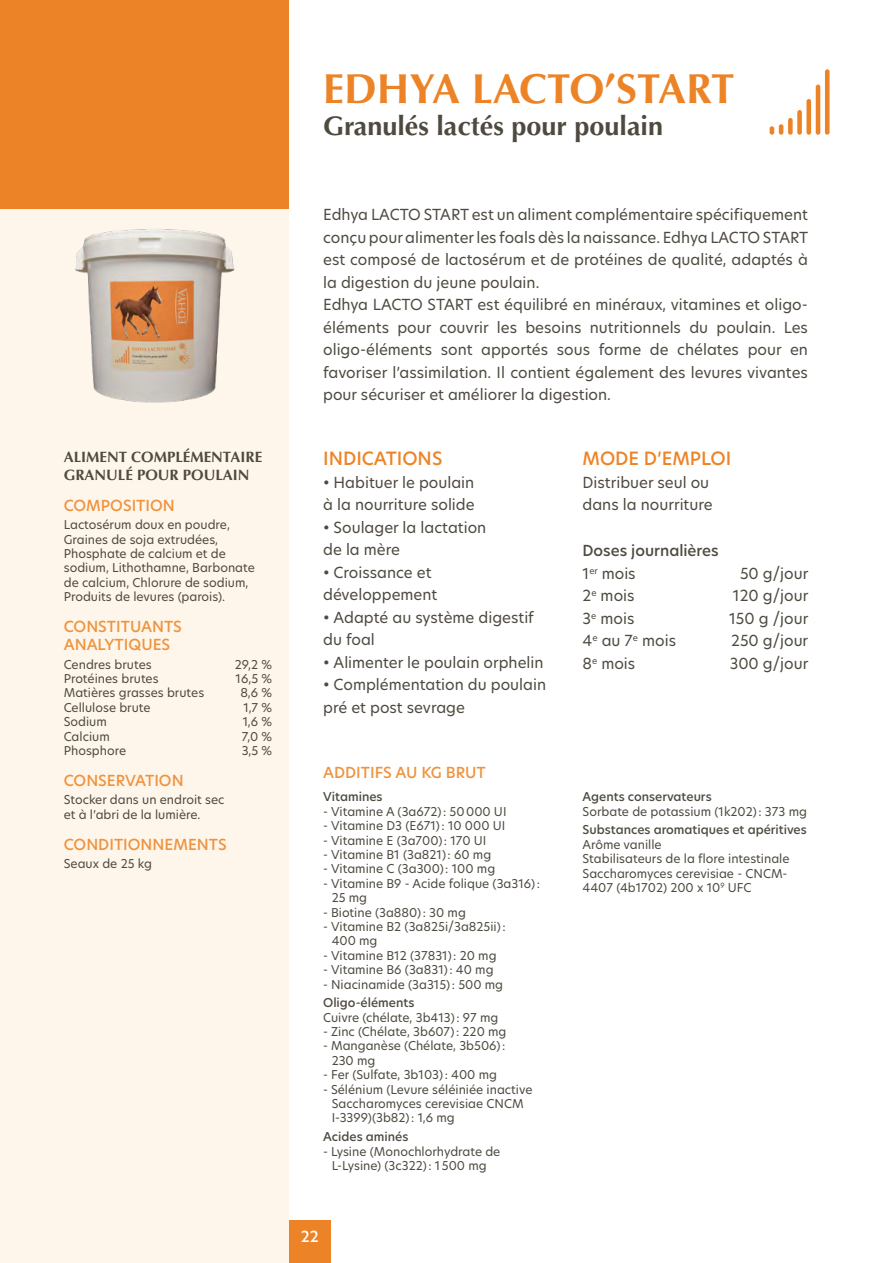
<style>
.page{position:relative;width:893px;height:1263px;background:#fff}
.page>*{position:absolute;margin:0;border:0;box-sizing:border-box;transform-origin:0 0}
.t1{font:700 42px "Optima LT Std";color:#ec8427}
.t2{font:700 27px "Optima LT Std";color:#4e4a40}
.t3{font:500 18px "New Hero";color:#ec8427}
.t4{font:15px/22.5px "New Hero";color:#4e4a40}
.t5{font:500 15px/18px "New Hero";color:#ef933e}
.t6{font:700 15px/18px "Optima LT Std";color:#4e4a40}
.t7{font:500 15px/22.5px "New Hero";color:#4e4a40}
.t8{font:500 15px "New Hero";color:#fff}
.t9{font:12px/14.4px "New Hero";color:#4e4a40}
.t10{font:500 12px "New Hero";color:#4e4a40}
.s1{font-weight:400}
</style>
<div class="page">
<div style="left:0;top:208px;width:289px;height:1055px;background:#fef6eb"></div>
<div style="left:0;top:0;width:289px;height:208px;background:#ec8427"></div>
<div style="left:289px;top:1220px;width:42px;height:43px;background:#ec8427"></div>
<img style="left:69px;top:208px;width:173px;height:195px">
<svg style="left:770px;top:126px;width:4px;height:9px"></svg>
<svg style="left:779px;top:124px;width:4px;height:11px"></svg>
<div style="left:788px;top:118px;width:5px;height:17px;background:#ec8427;border-radius:2px"></div>
<div style="left:797px;top:110px;width:5px;height:25px;background:#ec8427;border-radius:2px"></div>
<div style="left:806px;top:99px;width:5px;height:36px;background:#ec8427;border-radius:2px"></div>
<hr style="left:816px;top:85px;width:4px;height:50px;background:#ec8427;border-radius:2px">
<hr style="left:825px;top:69px;width:4px;height:66px;background:#ec8427;border-radius:2px">
<p class="t6" style="left:64px;top:448px;width:200px">ALIMENT COMPLÉMENTAIRE<br>GRANULÉ POUR POULAIN</p>
<p class="t5" style="left:64px;top:496px;width:113px">COMPOSITION</p>
<p class="t9" style="left:64px;top:517px;width:193px">Lactosérum doux en poudre,<br>Graines de soja extrudées,<br>Phosphate de calcium et de sodium, Lithothamne, Barbonate de calcium, Chlorure de sodium,<br>Produits de levures (parois).</p>
<p class="t5" style="left:64px;top:617px;width:120px">CONSTITUANTS<br>ANALYTIQUES</p>
<p class="t9" style="left:64px;top:657px;width:89px">Cendres brutes</p>
<p class="t9" style="left:235px;top:657px;width:39px">29,2 %</p>
<p class="t9" style="left:64px;top:671px;width:96px">Protéines brutes</p>
<p class="t9" style="left:236px;top:671px;width:38px">16,5 %</p>
<p class="t9" style="left:64px;top:686px;width:142px">Matières grasses brutes</p>
<p class="t9" style="left:240px;top:686px;width:33px">8,6 %</p>
<p class="t9" style="left:64px;top:700px;width:88px">Cellulose brute</p>
<p class="t9" style="left:243px;top:700px;width:30px">1,7 %</p>
<p class="t9" style="left:64px;top:714px;width:45px">Sodium</p>
<p class="t9" style="left:243px;top:714px;width:31px">1,6 %</p>
<p class="t9" style="left:64px;top:729px;width:48px">Calcium</p>
<p class="t9" style="left:242px;top:729px;width:32px">7,0 %</p>
<p class="t9" style="left:64px;top:743px;width:64px">Phosphore</p>
<p class="t9" style="left:242px;top:743px;width:32px">3,5 %</p>
<p class="t5" style="left:64px;top:771px;width:121px">CONSERVATION</p>
<p class="t9" style="left:64px;top:793px;width:162px">Stocker dans un endroit sec et à l’abri de la lumière.</p>
<p class="t5" style="left:64px;top:835px;width:164px">CONDITIONNEMENTS</p>
<p class="t9" style="left:64px;top:856px;width:90px">Seaux de 25 kg</p>
<h1 class="t1" style="left:323px;top:64px;width:413px">EDHYA LACTO’START</h1>
<h2 class="t2" style="left:323px;top:111px;width:341px">Granulés lactés pour poulain</h2>
<p class="t4" style="left:323px;top:203px;width:487px">Edhya LACTO START est un aliment complémentaire spécifiquement conçu pour alimenter les foals dès la naissance. Edhya LACTO START est composé de lactosérum et de protéines de qualité, adaptés à la digestion du jeune poulain.<br>Edhya LACTO START est équilibré en minéraux, vitamines et oligo&shy;éléments pour couvrir les besoins nutritionnels du poulain. Les oligo-éléments sont apportés sous forme de chélates pour en favoriser l’assimilation. Il contient également des levures vivantes pour sécuriser et améliorer la digestion.</p>
<h3 class="t3" style="left:323px;top:446px;width:121px">INDICATIONS</h3>
<p class="t4" style="left:323px;top:471px;width:153px">• Habituer le poulain à la nourriture solide</p>
<p class="t4" style="left:323px;top:516px;width:165px">• Soulager la lactation de la mère</p>
<p class="t4" style="left:323px;top:561px;width:116px">• Croissance et développement</p>
<p class="t4" style="left:323px;top:606px;width:212px">• Adapté au système digestif du foal</p>
<p class="t4" style="left:323px;top:651px;width:222px">• Alimenter le poulain orphelin</p>
<p class="t4" style="left:323px;top:673px;width:224px">• Complémentation du poulain pré et post sevrage</p>
<p class="t5" style="left:323px;top:764px;width:164px">ADDITIFS AU KG BRUT</p>
<p class="t10" style="left:323px;top:789px;width:61px">Vitamines</p>
<p class="t9" style="left:323px;top:804px;width:185px">- Vitamine A (3a672): 50000 UI</p>
<p class="t9" style="left:323px;top:818px;width:184px">- Vitamine D3 (E671): 10 000 UI</p>
<p class="t9" style="left:323px;top:833px;width:165px">- Vitamine E (3a700): 170 UI</p>
<p class="t9" style="left:323px;top:847px;width:170px">- Vitamine B1 (3a821): 60 mg</p>
<p class="t9" style="left:323px;top:861px;width:174px">- Vitamine C (3a300): 100 mg</p>
<p class="t9" style="left:332px;top:876px;width:210px;text-indent:-9px">- Vitamine B9 - Acide folique (3a316):<br>25 mg</p>
<p class="t9" style="left:323px;top:905px;width:144px">- Biotine (3a880): 30 mg</p>
<p class="t9" style="left:332px;top:919px;width:175px;text-indent:-9px">- Vitamine B2 (3a825i/3a825ii):<br>400 mg</p>
<p class="t9" style="left:323px;top:948px;width:175px">- Vitamine B12 (37831): 20 mg</p>
<p class="t9" style="left:323px;top:962px;width:172px">- Vitamine B6 (3a831): 40 mg</p>
<p class="t9" style="left:323px;top:977px;width:182px">- Niacinamide (3a315): 500 mg</p>
<p class="t10" style="left:323px;top:995px;width:93px">Oligo-éléments</p>
<p class="t9" style="left:323px;top:1010px;width:177px">Cuivre (chélate, 3b413): 97 mg</p>
<p class="t9" style="left:323px;top:1024px;width:185px">- Zinc (Chélate, 3b607): 220 mg</p>
<p class="t9" style="left:332px;top:1039px;width:175px;text-indent:-9px">- Manganèse (Chélate, 3b506):<br>230 mg</p>
<p class="t9" style="left:323px;top:1067px;width:175px">- Fer (Sulfate, 3b103): 400 mg</p>
<p class="t9" style="left:332px;top:1082px;width:202px;text-indent:-9px">- Sélénium (Levure séléiniée inactive<br>Saccharomyces cerevisiae CNCM<br>I-3399)(3b82): 1,6 mg</p>
<p class="t10" style="left:323px;top:1128px;width:87px">Acides aminés</p>
<p class="t9" style="left:323px;top:1144px;width:179px;text-align:center">- Lysine (Monochlorhydrate de<br>L-Lysine) (3c322): 1500 mg</p>
<p class="t8" style="left:301px;top:1226px;width:19px">22</p>
<h3 class="t3" style="left:583px;top:446px;width:150px">MODE D’EMPLOI</h3>
<p class="t4" style="left:583px;top:471px;width:132px">Distribuer seul ou dans la nourriture</p>
<p class="t7" style="left:583px;top:539px;width:138px">Doses journalières<br><span class="s1">1</span><sup>er</sup> <span class="s1">mois</span></p>
<p class="t4" style="left:740px;top:561px;width:70px">50 g/jour</p>
<p class="t4" style="left:583px;top:584px;width:54px">2<sup>e</sup> mois</p>
<p class="t4" style="left:733px;top:584px;width:77px">120 g/jour</p>
<p class="t4" style="left:583px;top:606px;width:53px">3<sup>e</sup> mois</p>
<p class="t4" style="left:729px;top:606px;width:81px">150 g /jour</p>
<p class="t4" style="left:583px;top:629px;width:95px">4<sup>e</sup> au 7<sup>e</sup> mois</p>
<p class="t4" style="left:731px;top:629px;width:79px">250 g/jour</p>
<p class="t4" style="left:583px;top:651px;width:54px">8<sup>e</sup> mois</p>
<p class="t4" style="left:730px;top:651px;width:80px">300 g/jour</p>
<p class="t10" style="left:583px;top:789px;width:131px">Agents conservateurs</p>
<p class="t9" style="left:583px;top:804px;width:226px">Sorbate de potassium (1k202): 373 mg</p>
<p class="t10" style="left:583px;top:822px;width:226px">Substances aromatiques et apéritives</p>
<p class="t9" style="left:583px;top:837px;width:208px">Arôme vanille<br>Stabilisateurs de la flore intestinale<br>Saccharomyces cerevisiae - CNCM-<br>4407 (4b1702) 200 x 10<sup>9</sup> UFC</p>
</div>
